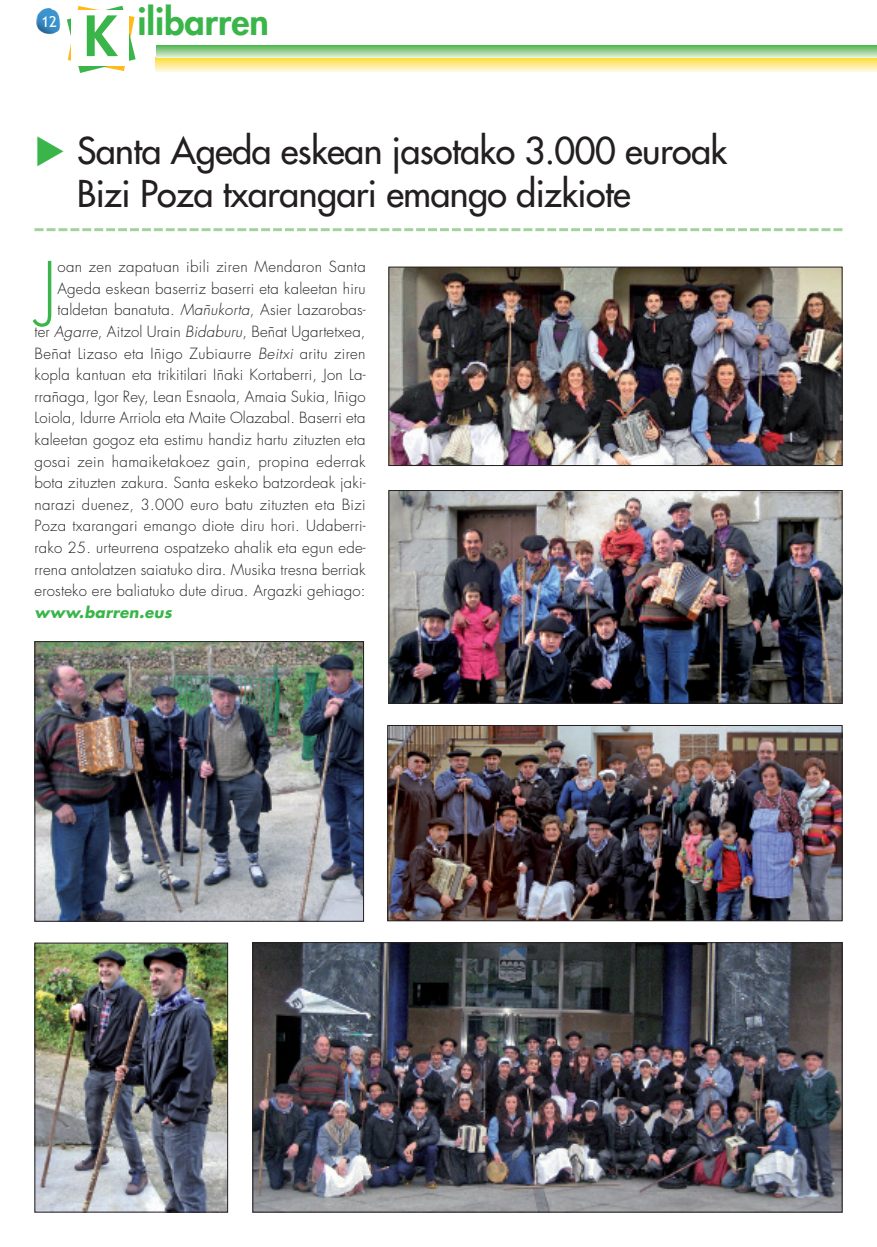
<style>
.page{position:relative;width:877px;height:1247px;background:#fff}
.page>*{position:absolute;margin:0;border:0;box-sizing:border-box;transform-origin:0 0}
.t1{font:300 72.3px "Futura";color:#3ab54a}
.t2{font:800 54px "Futura";color:#3ab54a}
.t3{font:36px/43.2px "Futura";letter-spacing:-.015em;color:#231f20}
.t4{font:800 36px "Futura";color:#3ab54a}
.t5{font:300 15px/21.6px "Futura";letter-spacing:.015em;color:#231f20;text-align:right}
.t6{font:italic 700 15px "Futura";letter-spacing:.02em;color:#3ab54a}
.t7{font:15px "Trebuchet MS";color:#fff}
.s1{color:#3ab54a}
.s2{font-style:italic}
</style>
<div class="page">
<svg style="left:67px;top:6px;width:69px;height:67px"></svg>
<div style="left:72px;top:11px;width:57px;height:55px;background:#fff"></div>
<img style="left:36px;top:8px;width:24px;height:26px">
<svg style="left:156px;top:58px;width:721px;height:13px;background:#fee98b"></svg>
<svg style="left:156px;top:46px;width:721px;height:11px;background:#9cd296"></svg>
<img style="left:390px;top:269px;width:450px;height:195px">
<div style="left:388px;top:267px;width:454px;height:199px;border:1px solid #231f20"></div>
<img style="left:389px;top:727px;width:451px;height:192px">
<div style="left:387px;top:725px;width:455px;height:196px;border:1px solid #231f20"></div>
<img style="left:254px;top:944px;width:586px;height:266px">
<div style="left:252px;top:942px;width:590px;height:270px;border:1px solid #231f20"></div>
<img style="left:36px;top:643px;width:326px;height:276px">
<div style="left:34px;top:641px;width:330px;height:280px;border:1px solid #231f20"></div>
<img style="left:36px;top:945px;width:190px;height:265px">
<div style="left:34px;top:943px;width:194px;height:269px;border:1px solid #231f20"></div>
<img style="left:390px;top:492px;width:450px;height:210px">
<div style="left:388px;top:490px;width:454px;height:214px;border:1px solid #231f20"></div>
<svg style="left:34px;top:228px;width:808px;height:3px"></svg>
<p class="t7" style="left:41px;top:13px;width:17px">12</p>
<h3 class="t4" style="left:137px;top:4px;width:133px">ilibarren</h3>
<h2 class="t2" style="left:84px;top:10px;width:35px">K</h2>
<h3 class="t3" style="left:77px;top:132px;width:652px;text-indent:-43px"><span class="s1">◆</span> Santa Ageda eskean jasotako 3.000 euroak<br>Bizi Poza txarangari emango dizkiote</h3>
<p class="t5" style="left:34px;top:257px;width:333px">oan zen zapatuan ibili ziren Mendaron Santa Ageda eskean baserriz baserri eta kaleetan hiru taldetan banatuta. <span class="s2">Mañukorta</span>, Asier Lazarobas-<br>ter <span class="s2">Agarre</span>, Aitzol Urain <span class="s2">Bidaburu</span>, Beñat Ugartetxea, Beñat Lizaso eta Iñigo Zubiaurre <span class="s2">Beitxi</span> aritu ziren kopla kantuan eta trikitilari Iñaki Kortaberri, Jon La&shy;rrañaga, Igor Rey, Lean Esnaola, Amaia Sukia, Iñigo Loiola, Idurre Arriola eta Maite Olazabal. Baserri eta kaleetan gogoz eta estimu handiz hartu zituzten eta gosai zein hamaiketakoez gain, propina ederrak bota zituzten zakura. Santa eskeko batzordeak jaki&shy;narazi duenez, 3.000 euro batu zituzten eta Bizi Poza txarangari emango diote diru hori. Udaberri&shy;rako 25. urteurrena ospatzeko ahalik eta egun ede&shy;rrena antolatzen saiatuko dira. Musika tresna berriak erosteko ere baliatuko dute dirua. Argazki gehiago:</p>
<p class="t6" style="left:34px;top:605px;width:139px">www.barren.eus</p>
<h1 class="t1" style="left:41px;top:256px;width:17px">J</h1>
</div>
